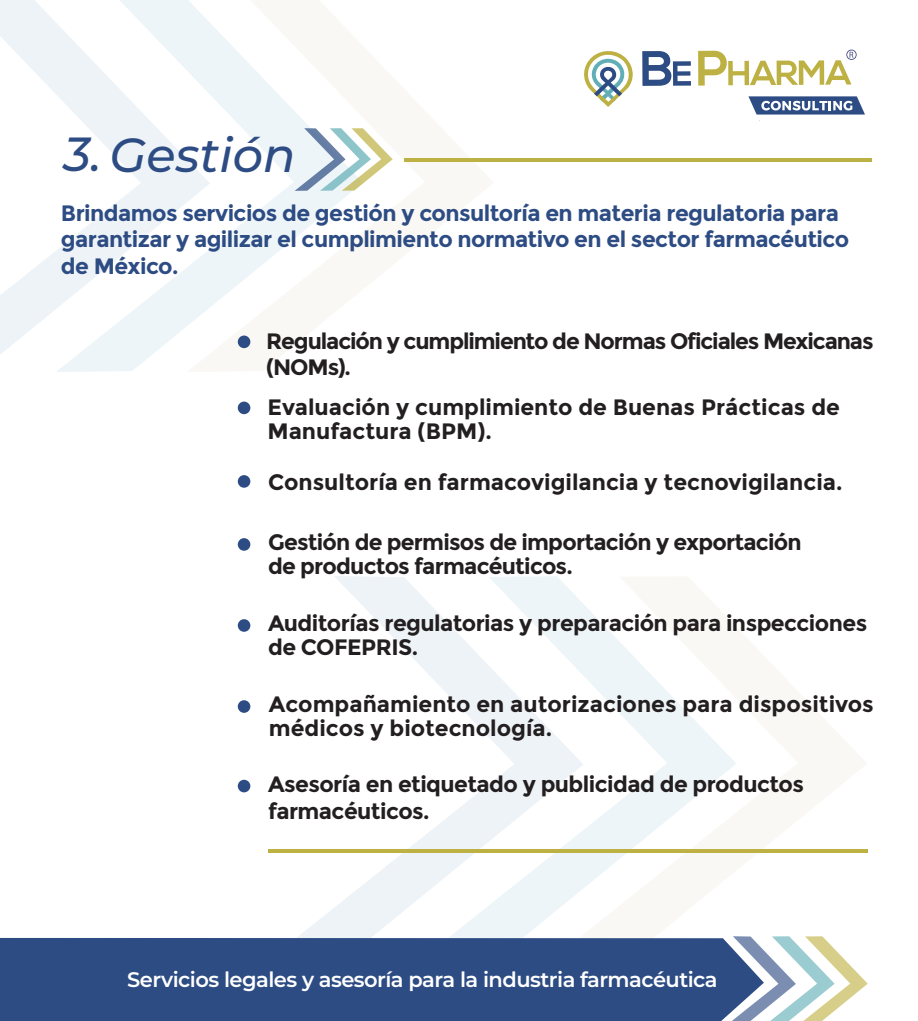
<style>
.page{position:relative;width:918px;height:1021px;background:#fff}
.page>*{position:absolute;margin:0;border:0;box-sizing:border-box;transform-origin:0 0}
.t1{font:italic 500 47.85px "Montserrat";color:#2d4c83}
.t2{font:700 22.2px/24px "Montserrat";letter-spacing:-.025em;color:#231f20}
.t3{font:700 22.2px/24px "Montserrat";color:#231f20}
.t4{font:700 22.2px/26.7px "Montserrat";letter-spacing:-.025em;color:#2d4c83}
.t5{font:700 22.2px/26.7px "Montserrat";letter-spacing:-.05em;color:#231f20}
.t6{font:600 21px "Montserrat";letter-spacing:-.025em;color:#fff}
</style>
<div class="page">
<svg style="left:0;top:0;width:56px;height:354px"></svg>
<svg style="left:56px;top:0;width:131px;height:372px"></svg>
<svg style="left:187px;top:0;width:307px;height:372px"></svg>
<svg style="left:276px;top:576px;width:153px;height:361px"></svg>
<svg style="left:429px;top:576px;width:131px;height:361px"></svg>
<svg style="left:560px;top:577px;width:307px;height:360px"></svg>
<svg style="left:584px;top:51px;width:49px;height:56px"></svg>
<svg style="left:642px;top:51px;width:49px;height:35px"></svg>
<svg style="left:698px;top:50px;width:159px;height:36px"></svg>
<svg style="left:748px;top:96px;width:117px;height:18px"></svg>
<svg style="left:718px;top:936px;width:150px;height:84px"></svg>
<div style="left:0;top:937px;width:764px;height:83px;background:#2d4c83"></div>
<hr style="left:404px;top:158px;width:468px;height:3px;background:#beb143">
<hr style="left:268px;top:849px;width:600px;height:3px;background:#beb143">
<svg style="left:295px;top:128px;width:98px;height:63px"></svg>
<div style="left:238px;top:335px;width:12px;height:13px;background:#2d4c83;border-radius:50%"></div>
<div style="left:238px;top:401px;width:12px;height:13px;background:#2d4c83;border-radius:50%"></div>
<div style="left:238px;top:475px;width:12px;height:12px;background:#2d4c83;border-radius:50%"></div>
<div style="left:238px;top:538px;width:12px;height:12px;background:#2d4c83;border-radius:50%"></div>
<div style="left:238px;top:619px;width:12px;height:12px;background:#2d4c83;border-radius:50%"></div>
<div style="left:238px;top:700px;width:12px;height:12px;background:#2d4c83;border-radius:50%"></div>
<div style="left:238px;top:779px;width:12px;height:13px;background:#2d4c83;border-radius:50%"></div>
<h1 class="t1" style="left:63px;top:121px;width:234px">3. Gestión</h1>
<p class="t4" style="left:61px;top:199px;width:790px">Brindamos servicios de gestión y consultoría en materia regulatoria para garantizar y agilizar el cumplimiento normativo en el sector farmacéutico de México.</p>
<p class="t5" style="left:266px;top:327px;width:609px">Regulación y cumplimiento de Normas Oficiales Mexicanas (NOMs).</p>
<p class="t3" style="left:267px;top:395px;width:574px">Evaluación y cumplimiento de Buenas Prácticas de<br>Manufactura (BPM).</p>
<p class="t3" style="left:268px;top:470px;width:576px">Consultoría en farmacovigilancia y tecnovigilancia.</p>
<p class="t2" style="left:268px;top:530px;width:535px">Gestión de permisos de importación y exportación de productos farmacéuticos.</p>
<p class="t2" style="left:268px;top:611px;width:601px">Auditorías regulatorias y preparación para inspecciones de COFEPRIS.</p>
<p class="t3" style="left:269px;top:692px;width:606px">Acompañamiento en autorizaciones para dispositivos médicos y biotecnología.</p>
<p class="t2" style="left:268px;top:770px;width:537px;line-height:26.7px">Asesoría en etiquetado y publicidad de productos farmacéuticos.</p>
<p class="t6" style="left:127px;top:964px;width:592px">Servicios legales y asesoría para la industria farmacéutica</p>
</div>
